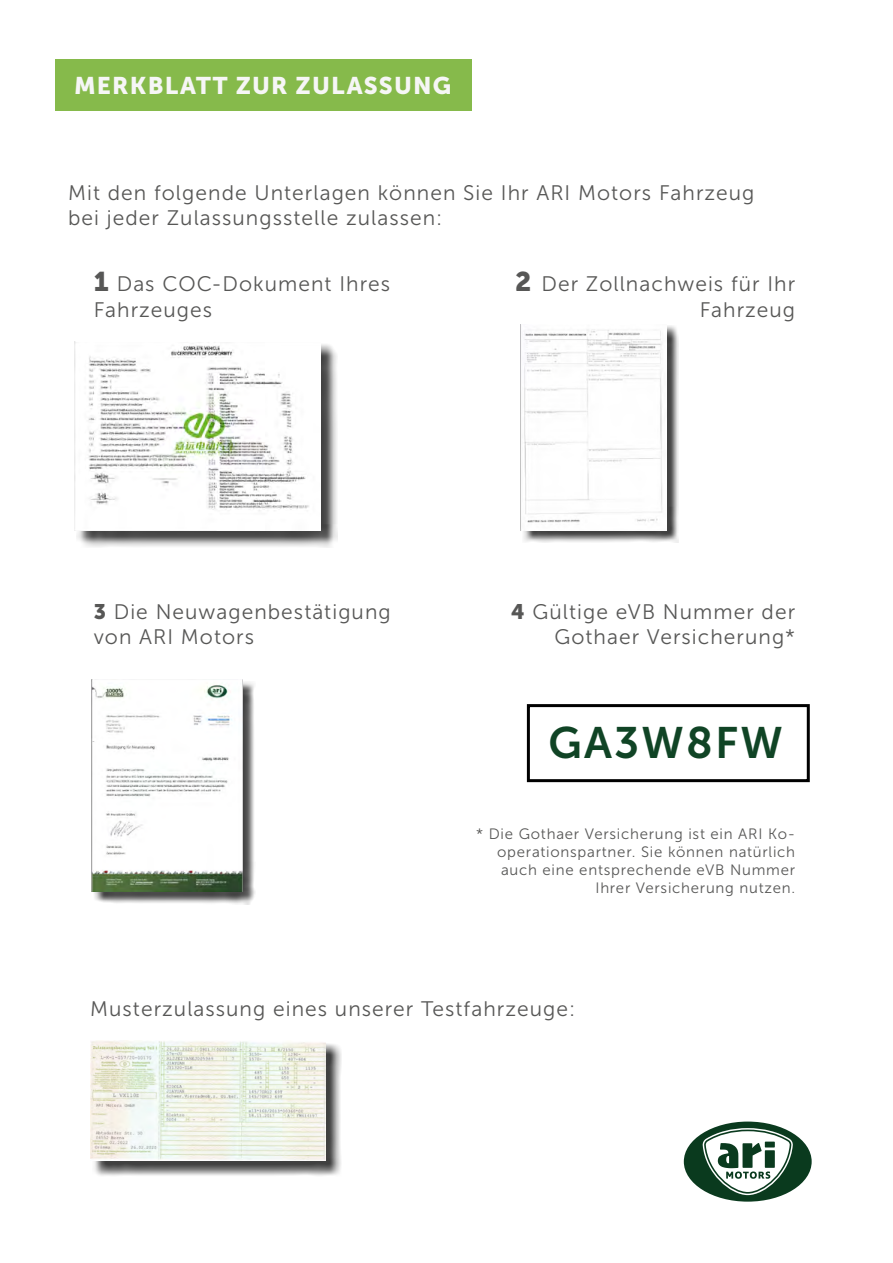
<style>
.page{position:relative;width:893px;height:1263px;background:#fff}
.page>*{position:absolute;margin:0;border:0;box-sizing:border-box;transform-origin:0 0}
.t1{font:43.8px "Museo Sans 700";letter-spacing:.05em;color:#104425}
.t2{font:24px "Museo Sans 900";letter-spacing:.05em;color:#f6f6f6}
.t3{font:21px/25.2px "Museo Sans 300";letter-spacing:.05em;color:#575756}
.t4{font:15px/18px "Museo Sans 300";letter-spacing:.05em;color:#575756;text-align:right}
.s1{font-family:"Museo Sans 900";font-size:27px}
.s2{font-family:"Museo Sans 900"}
</style>
<div class="page">
<div style="left:55px;top:59px;width:417px;height:52px;background:#86ba4b"></div>
<svg style="left:684px;top:1121px;width:128px;height:80px"></svg>
<div style="left:93px;top:1042px;width:249px;height:135px;background:#000;opacity:.75"></div>
<img style="left:90px;top:1040px;width:235px;height:121px">
<div style="left:76px;top:343px;width:261px;height:205px;background:#000;opacity:.75"></div>
<img style="left:75px;top:342px;width:245px;height:188px">
<div style="left:522px;top:326px;width:157px;height:217px;background:#000;opacity:.75"></div>
<img style="left:522px;top:326px;width:144px;height:204px">
<div style="left:93px;top:681px;width:162px;height:223px;background:#000;opacity:.75"></div>
<img style="left:92px;top:679px;width:150px;height:212px">
<div style="left:527px;top:704px;width:283px;height:78px;border:3px solid #000"></div>
<p class="t2" style="left:74px;top:72px;width:379px">MERKBLATT ZUR ZULASSUNG</p>
<p class="t3" style="left:68px;top:180px;width:688px">Mit den folgende Unterlagen können Sie Ihr ARI Motors Fahrzeug bei jeder Zulassungsstelle zulassen:</p>
<p class="t3" style="left:94px;top:272px;width:298px"><span class="s1">1</span> Das COC-Dokument Ihres<br>Fahrzeuges</p>
<p class="t3" style="left:515px;top:272px;width:281px;text-align:right"><span class="s1">2</span> Der Zollnachweis für Ihr<br>Fahrzeug</p>
<p class="t3" style="left:94px;top:599px;width:298px"><span class="s2">3</span> Die Neuwagenbestätigung von ARI Motors</p>
<p class="t3" style="left:511px;top:599px;width:285px;text-align:right"><span class="s2">4</span> Gültige eVB Nummer der<br>Gothaer Versicherung*</p>
<h1 class="t1" style="left:548px;top:718px;width:236px">GA3W8FW</h1>
<p class="t4" style="left:476px;top:824px;width:320px">* Die Gothaer Versicherung ist ein ARI Ko&shy;operationspartner. Sie können natürlich auch eine entsprechende eVB Nummer Ihrer Versicherung nutzen.</p>
<p class="t3" style="left:90px;top:996px;width:486px">Musterzulassung eines unserer Testfahrzeuge:</p>
</div>
